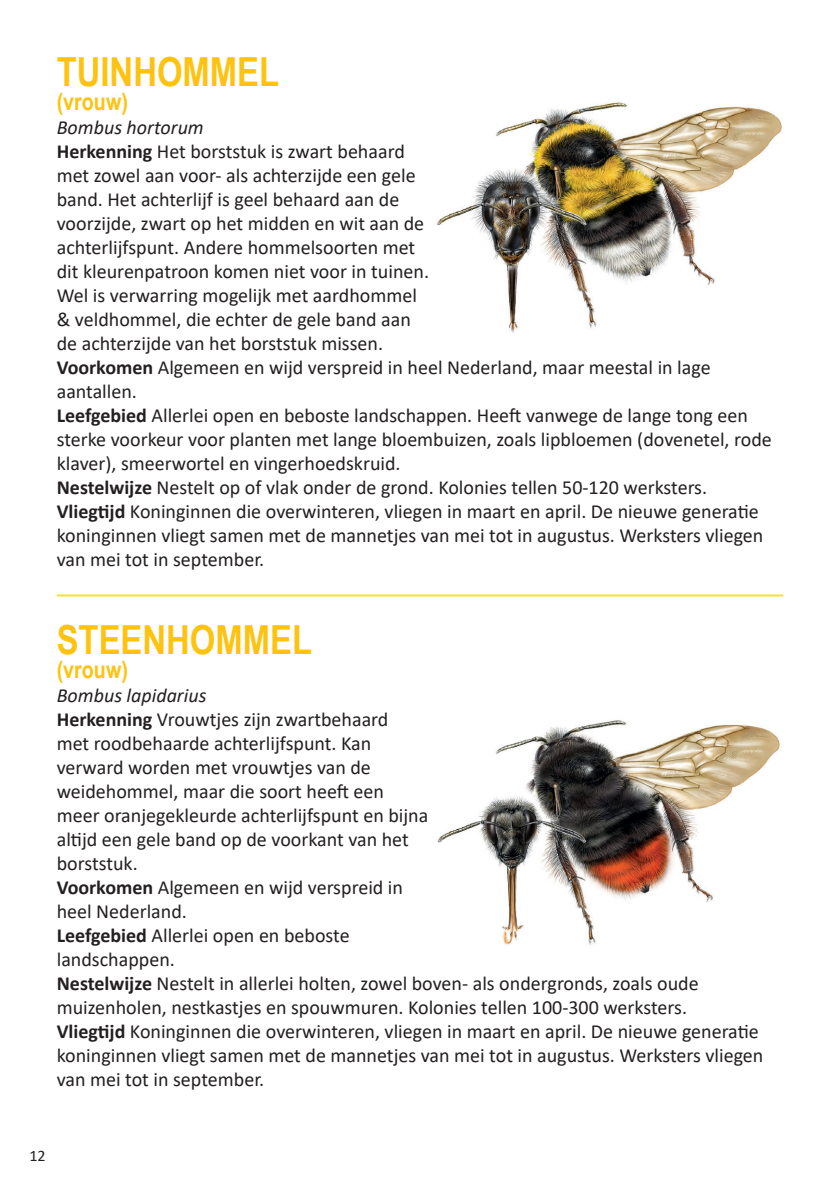
<style>
.page{position:relative;width:840px;height:1191px;background:#fff}
.page>*{position:absolute;margin:0;border:0;box-sizing:border-box;transform-origin:0 0}
.t1{font:700 40px "Arial Narrow";color:#fec210}
.t2{font:700 24px "Arial Narrow";color:#fec210}
.t3{font:20px/24px "Calibri";color:#231f20}
.t4{font:italic 20px "Calibri";color:#231f20}
.t5{font:16px "Calibri";color:#231f20}
.s1{font-weight:700}
</style>
<div class="page">
<hr style="left:57px;top:594px;width:725px;height:2px;background:#f4e230">
<img style="left:437px;top:720px;width:343px;height:225px">
<img style="left:437px;top:102px;width:345px;height:230px">
<p class="t1" style="left:57px;top:41px;width:224px">TUINHOMMEL</p>
<p class="t2" style="left:57px;top:83px;width:73px">(vrouw)</p>
<p class="t4" style="left:57px;top:113px;width:148px">Bombus hortorum</p>
<p class="t3" style="left:57px;top:139px;width:373px"><span class="s1">Herkenning</span> Het borststuk is zwart behaard met zowel aan voor- als achterzijde een gele band. Het achterlijf is geel behaard aan de voorzijde, zwart op het midden en wit aan de achterlijfspunt. Andere hommelsoorten met dit kleurenpatroon komen niet voor in tuinen.<br>Wel is verwarring mogelijk met aardhommel &amp; veldhommel, die echter de gele band aan de achterzijde van het borststuk missen.</p>
<p class="t3" style="left:57px;top:355px;width:655px"><span class="s1">Voorkomen</span> Algemeen en wijd verspreid in heel Nederland, maar meestal in lage aantallen.</p>
<p class="t3" style="left:57px;top:403px;width:716px"><span class="s1">Leefgebied</span> Allerlei open en beboste landschappen. Heeft vanwege de lange tong een sterke voorkeur voor planten met lange bloembuizen, zoals lipbloemen (dovenetel, rode klaver), smeerwortel en vingerhoedskruid.</p>
<p class="t3" style="left:57px;top:475px;width:651px"><span class="s1">Nestelwijze</span> Nestelt op of vlak onder de grond. Kolonies tellen 50-120 werksters.</p>
<p class="t3" style="left:57px;top:499px;width:707px"><span class="s1">Vliegtijd</span> Koninginnen die overwinteren, vliegen in maart en april. De nieuwe generatie koninginnen vliegt samen met de mannetjes van mei tot in augustus. Werksters vliegen van mei tot in september.</p>
<p class="t1" style="left:57px;top:609px;width:257px">STEENHOMMEL</p>
<p class="t2" style="left:57px;top:651px;width:73px">(vrouw)</p>
<p class="t4" style="left:57px;top:681px;width:151px">Bombus lapidarius</p>
<p class="t3" style="left:57px;top:707px;width:373px"><span class="s1">Herkenning</span> Vrouwtjes zijn zwartbehaard<br>met roodbehaarde achterlijfspunt. Kan verward worden met vrouwtjes van de weidehommel, maar die soort heeft een meer oranjegekleurde achterlijfspunt en bijna altijd een gele band op de voorkant van het borststuk.</p>
<p class="t3" style="left:57px;top:875px;width:347px"><span class="s1">Voorkomen</span> Algemeen en wijd verspreid in heel Nederland.</p>
<p class="t3" style="left:57px;top:923px;width:294px"><span class="s1">Leefgebied</span> Allerlei open en beboste landschappen.</p>
<p class="t3" style="left:57px;top:971px;width:643px"><span class="s1">Nestelwijze</span> Nestelt in allerlei holten, zowel boven- als ondergronds, zoals oude muizenholen, nestkastjes en spouwmuren. Kolonies tellen 100-300 werksters.</p>
<p class="t3" style="left:57px;top:1019px;width:707px"><span class="s1">Vliegtijd</span> Koninginnen die overwinteren, vliegen in maart en april. De nieuwe generatie koninginnen vliegt samen met de mannetjes van mei tot in augustus. Werksters vliegen van mei tot in september.</p>
<p class="t5" style="left:29px;top:1144px;width:18px">12</p>
</div>
